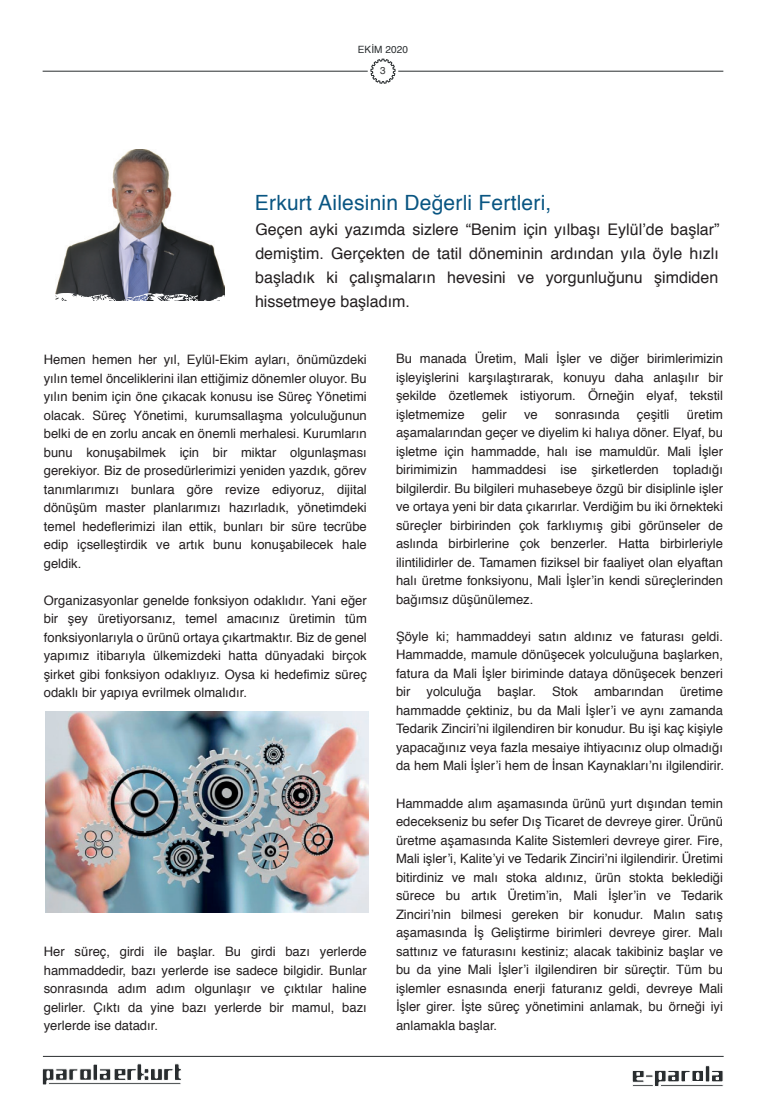
<style>
.page{position:relative;width:766px;height:1106px;background:#fff}
.page>*{position:absolute;margin:0;border:0;box-sizing:border-box;transform-origin:0 0}
.t1{font:21px "Helvetica";letter-spacing:.01em;color:#095582}
.t2{font:16px/24px "Helvetica";color:#231f20;text-align:justify}
.t3{font:13px/18.5px "Helvetica";color:#231f20;text-align:justify}
.t4{font:10px "Helvetica";letter-spacing:.01em;color:#292d2f}
.t5{font:10px "Helvetica";color:#323333}
</style>
<div class="page">
<hr style="left:43px;top:1055px;width:680px;height:1px;background:#292d2f">
<hr style="left:43px;top:71px;width:324px;height:1px;background:#292d2f">
<hr style="left:398px;top:71px;width:325px;height:1px;background:#292d2f">
<svg style="left:370px;top:58px;width:26px;height:26px"></svg>
<img style="left:60px;top:149px;width:162px;height:126px">
<svg style="left:55px;top:275px;width:170px;height:26px;background:#5a5d66"></svg>
<svg style="left:632px;top:1065px;width:91px;height:22px"></svg>
<div style="left:660px;top:1084px;width:63px;height:2px;border:1px solid #fff"></div>
<div style="left:631px;top:1084px;width:22px;height:2px;border:1px solid #fff"></div>
<svg style="left:42px;top:1063px;width:139px;height:22px"></svg>
<div style="left:48px;top:1082px;width:133px;height:2px;border:1px solid #fff"></div>
<img style="left:45px;top:711px;width:324px;height:201px">
<p class="t4" style="left:357px;top:42px;width:52px">EKİM 2020</p>
<p class="t5" style="left:380px;top:63px;width:7px">3</p>
<h1 class="t1" style="left:255px;top:186px;width:298px">Erkurt Ailesinin Değerli Fertleri,</h1>
<p class="t2" style="left:255px;top:217px;width:466px">Geçen ayki yazımda sizlere “Benim için yılbaşı Eylül’de başlar” demiştim. Gerçekten de tatil döneminin ardından yıla öyle hızlı başladık ki çalışmaların hevesini ve yorgunluğunu şimdiden hissetmeye başladım.</p>
<p class="t3" style="left:44px;top:350px;width:324px">Hemen hemen her yıl, Eylül-Ekim ayları, önümüzdeki yılın temel önceliklerini ilan ettiğimiz dönemler oluyor. Bu yılın benim için öne çıkacak konusu ise Süreç Yönetimi olacak. Süreç Yönetimi, kurumsallaşma yolculuğunun belki de en zorlu ancak en önemli merhalesi. Kurumların bunu konuşabilmek için bir miktar olgunlaşması gerekiyor. Biz de prosedürlerimizi yeniden yazdık, görev tanımlarımızı bunlara göre revize ediyoruz, dijital dönüşüm master planlarımızı hazırladık, yönetimdeki temel hedeflerimizi ilan ettik, bunları bir süre tecrübe edip içselleştirdik ve artık bunu konuşabilecek hale geldik.</p>
<p class="t3" style="left:44px;top:591px;width:324px">Organizasyonlar genelde fonksiyon odaklıdır. Yani eğer bir şey üretiyorsanız, temel amacınız üretimin tüm fonksiyonlarıyla o ürünü ortaya çıkartmaktır. Biz de genel yapımız itibarıyla ülkemizdeki hatta dünyadaki birçok şirket gibi fonksiyon odaklıyız. Oysa ki hedefimiz süreç odaklı bir yapıya evrilmek olmalıdır.</p>
<p class="t3" style="left:44px;top:942px;width:324px">Her süreç, girdi ile başlar. Bu girdi bazı yerlerde hammaddedir, bazı yerlerde ise sadece bilgidir. Bunlar sonrasında adım adım olgunlaşır ve çıktılar haline gelirler. Çıktı da yine bazı yerlerde bir mamul, bazı yerlerde ise datadır.</p>
<p class="t3" style="left:396px;top:350px;width:328px">Bu manada Üretim, Mali İşler ve diğer birimlerimizin işleyişlerini karşılaştırarak, konuyu daha anlaşılır bir şekilde özetlemek istiyorum. Örneğin elyaf, tekstil işletmemize</p>
<p class="t3" style="left:482px;top:405px;width:26px">gelir</p>
<p class="t3" style="left:524px;top:405px;width:15px">ve</p>
<p class="t3" style="left:555px;top:405px;width:66px">sonrasında</p>
<p class="t3" style="left:636px;top:405px;width:34px">çeşitli</p>
<p class="t3" style="left:396px;top:405px;width:328px;text-indent:291px">üretim aşamalarından geçer ve diyelim ki halıya döner. Elyaf, bu işletme için hammadde, halı ise mamuldür. Mali İşler birimimizin hammaddesi ise şirketlerden topladığı bilgilerdir. Bu bilgileri muhasebeye özgü bir disiplinle işler ve ortaya yeni bir data çıkarırlar. Verdiğim bu iki örnekteki süreçler birbirinden çok farklıymış gibi görünseler de aslında birbirlerine çok benzerler. Hatta birbirleriyle ilintilidirler de. Tamamen fiziksel bir faaliyet olan elyaftan halı üretme fonksiyonu, Mali İşler’in kendi süreçlerinden bağımsız düşünülemez.</p>
<p class="t3" style="left:396px;top:627px;width:329px">Şöyle ki; hammaddeyi satın aldınız ve faturası geldi.<br>Hammadde, mamule dönüşecek yolculuğuna başlarken, fatura da Mali İşler biriminde dataya dönüşecek benzeri bir yolculuğa başlar. Stok ambarından üretime hammadde çektiniz, bu da Mali İşler’i ve aynı zamanda Tedarik Zinciri’ni ilgilendiren bir konudur. Bu işi kaç kişiyle yapacağınız veya fazla mesaiye ihtiyacınız olup olmadığı da hem Mali İşler’i hem de İnsan Kaynakları’nı ilgilendirir.</p>
<p class="t3" style="left:396px;top:794px;width:328px">Hammadde alım aşamasında ürünü yurt dışından temin edecekseniz bu sefer Dış Ticaret de devreye girer. Ürünü üretme aşamasında Kalite Sistemleri devreye girer. Fire, Mali işler’i, Kalite’yi ve Tedarik Zinciri’ni ilgilendirir. Üretimi bitirdiniz ve malı stoka aldınız, ürün stokta beklediği sürece bu artık Üretim’in, Mali İşler’in ve Tedarik Zinciri’nin bilmesi gereken bir konudur. Malın satış aşamasında İş Geliştirme birimleri devreye girer. Malı sattınız ve faturasını kestiniz; alacak takibiniz başlar ve bu da yine Mali İşler’i ilgilendiren bir süreçtir. Tüm bu işlemler esnasında enerji faturanız geldi, devreye Mali İşler girer. İşte süreç yönetimini anlamak, bu örneği iyi anlamakla başlar.</p>
</div>
